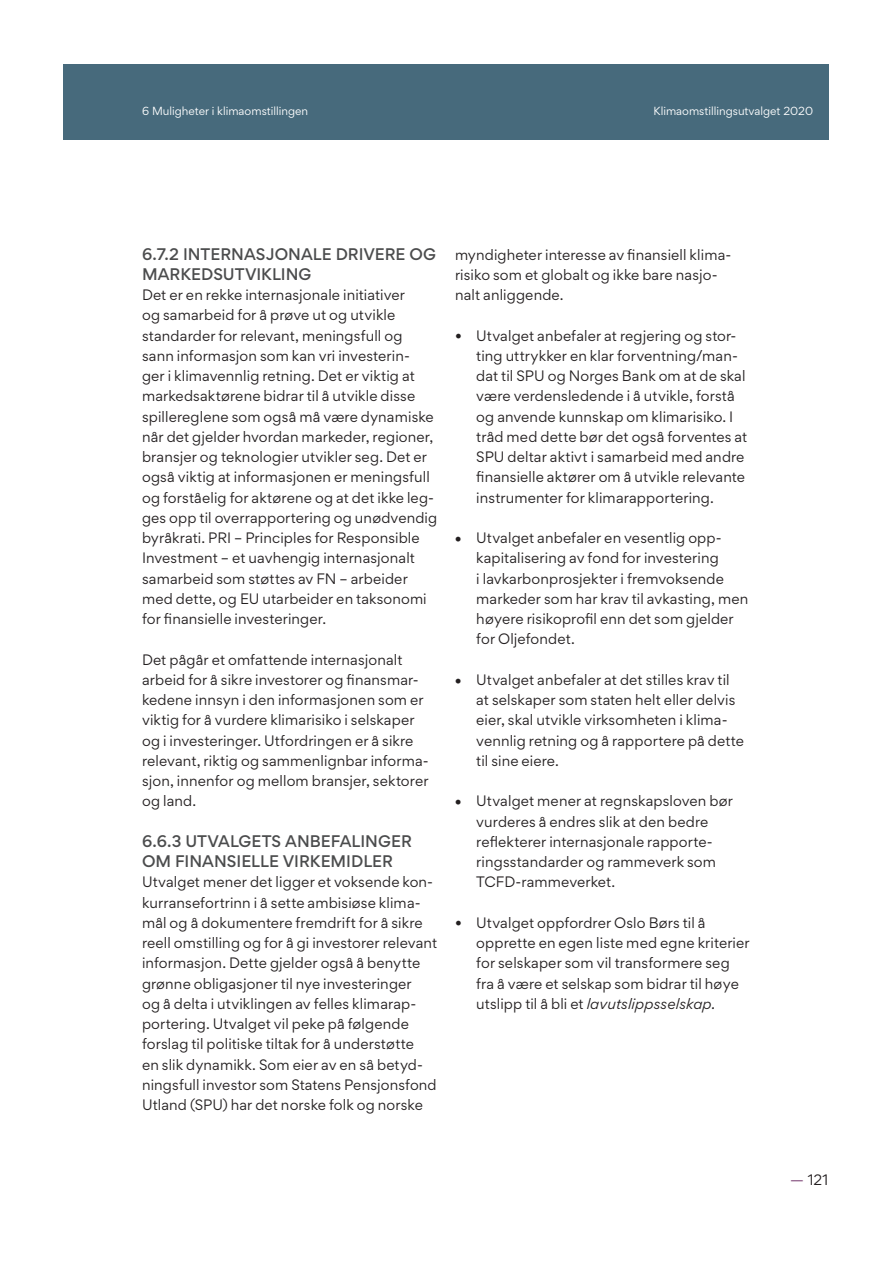
<style>
.page{position:relative;width:893px;height:1263px;background:#fff}
.page>*{position:absolute;margin:0;border:0;box-sizing:border-box;transform-origin:0 0}
.Mellomtittel__Trebuc{font:500 15px/20.2px "Gordita";color:#4b4c4d}
.Brødtekst__Georgia_R{font:13.5px/20.2px "Gordita";letter-spacing:.01em;color:#231f20}
.t1{font:10.5px "Gordita";color:#fff}
.s1{font-style:italic}
.s2{color:#7d4476}
</style>
<div class="page">
<div style="left:64px;top:64px;width:765px;height:75px;background:#476a7c"></div>
<p class="t1" style="left:142px;top:103px;width:168px">6 Muligheter i klimaomstillingen</p>
<p class="t1" style="left:654px;top:103px;width:161px">Klimaomstillingsutvalget 2020</p>
<p class="Mellomtittel__Trebuc" style="left:142px;top:244px;width:295px">6.7.2 INTERNASJONALE DRIVERE OG<br>MARKEDSUTVIKLING</p>
<p class="Brødtekst__Georgia_R" style="left:142px;top:284px;width:297px">Det er en rekke internasjonale initiativer<br>og samarbeid for å prøve ut og utvikle standarder for relevant, meningsfull og sann informasjon som kan vri investerin-<br>ger i klimavennlig retning. Det er viktig at markedsaktørene bidrar til å utvikle disse spillereglene som også må være dynamiske når det gjelder hvordan markeder, regioner, bransjer og teknologier utvikler seg. Det er også viktig at informasjonen er meningsfull og forståelig for aktørene og at det ikke leg&shy;ges opp til overrapportering og unødvendig byråkrati. PRI – Principles for Responsible Investment – et uavhengig internasjonalt samarbeid som støttes av FN – arbeider med dette, og EU utarbeider en taksonomi for finansielle investeringer.</p>
<p class="Brødtekst__Georgia_R" style="left:142px;top:649px;width:288px">Det pågår et omfattende internasjonalt arbeid for å sikre investorer og finansmar&shy;kedene innsyn i den informasjonen som er viktig for å vurdere klimarisiko i selskaper og i investeringer. Utfordringen er å sikre relevant, riktig og sammenlignbar informa&shy;sjon, innenfor og mellom bransjer, sektorer og land.</p>
<p class="Mellomtittel__Trebuc" style="left:142px;top:831px;width:271px">6.6.3 UTVALGETS ANBEFALINGER<br>OM FINANSIELLE VIRKEMIDLER</p>
<p class="Brødtekst__Georgia_R" style="left:142px;top:872px;width:297px">Utvalget mener det ligger et voksende kon&shy;kurransefortrinn i å sette ambisiøse klima&shy;mål og å dokumentere fremdrift for å sikre reell omstilling og for å gi investorer relevant informasjon. Dette gjelder også å benytte grønne obligasjoner til nye investeringer<br>og å delta i utviklingen av felles klimarap&shy;portering. Utvalget vil peke på følgende forslag til politiske tiltak for å understøtte<br>en slik dynamikk. Som eier av en så betyd&shy;ningsfull investor som Statens Pensjonsfond Utland (SPU) har det norske folk og norske</p>
<p class="Brødtekst__Georgia_R" style="left:455px;top:244px;width:278px">myndigheter interesse av finansiell klima&shy;risiko som et globalt og ikke bare nasjo&shy;nalt anliggende.</p>
<p class="Brødtekst__Georgia_R" style="left:476px;top:325px;width:272px;text-indent:-21px">• Utvalget anbefaler at regjering og stor&shy;ting uttrykker en klar forventning/man&shy;dat til SPU og Norges Bank om at de skal være verdensledende i å utvikle, forstå og anvende kunnskap om klimarisiko. I tråd med dette bør det også forventes at SPU deltar aktivt i samarbeid med andre finansielle aktører om å utvikle relevante instrumenter for klimarapportering.</p>
<p class="Brødtekst__Georgia_R" style="left:476px;top:527px;width:274px;text-indent:-21px">• Utvalget anbefaler en vesentlig opp&shy;kapitalisering av fond for investering<br>i lavkarbonprosjekter i fremvoksende markeder som har krav til avkasting, men høyere risikoprofil enn det som gjelder for Oljefondet.</p>
<p class="Brødtekst__Georgia_R" style="left:476px;top:669px;width:269px;text-indent:-21px">• Utvalget anbefaler at det stilles krav til at selskaper som staten helt eller delvis eier, skal utvikle virksomheten i klima&shy;vennlig retning og å rapportere på dette til sine eiere.</p>
<p class="Brødtekst__Georgia_R" style="left:476px;top:791px;width:258px;text-indent:-21px">• Utvalget mener at regnskapsloven bør vurderes å endres slik at den bedre reflekterer internasjonale rapporte&shy;ringsstandarder og rammeverk som TCFD-rammeverket.</p>
<p class="Brødtekst__Georgia_R" style="left:476px;top:912px;width:275px;text-indent:-21px">• Utvalget oppfordrer Oslo Børs til å opprette en egen liste med egne kriterier for selskaper som vil transformere seg fra å være et selskap som bidrar til høye utslipp til å bli et <span class="s1">lavutslippsselskap.</span></p>
<p class="Brødtekst__Georgia_R" style="left:790px;top:1169px;width:39px"><span class="s2">—</span> 121</p>
</div>
